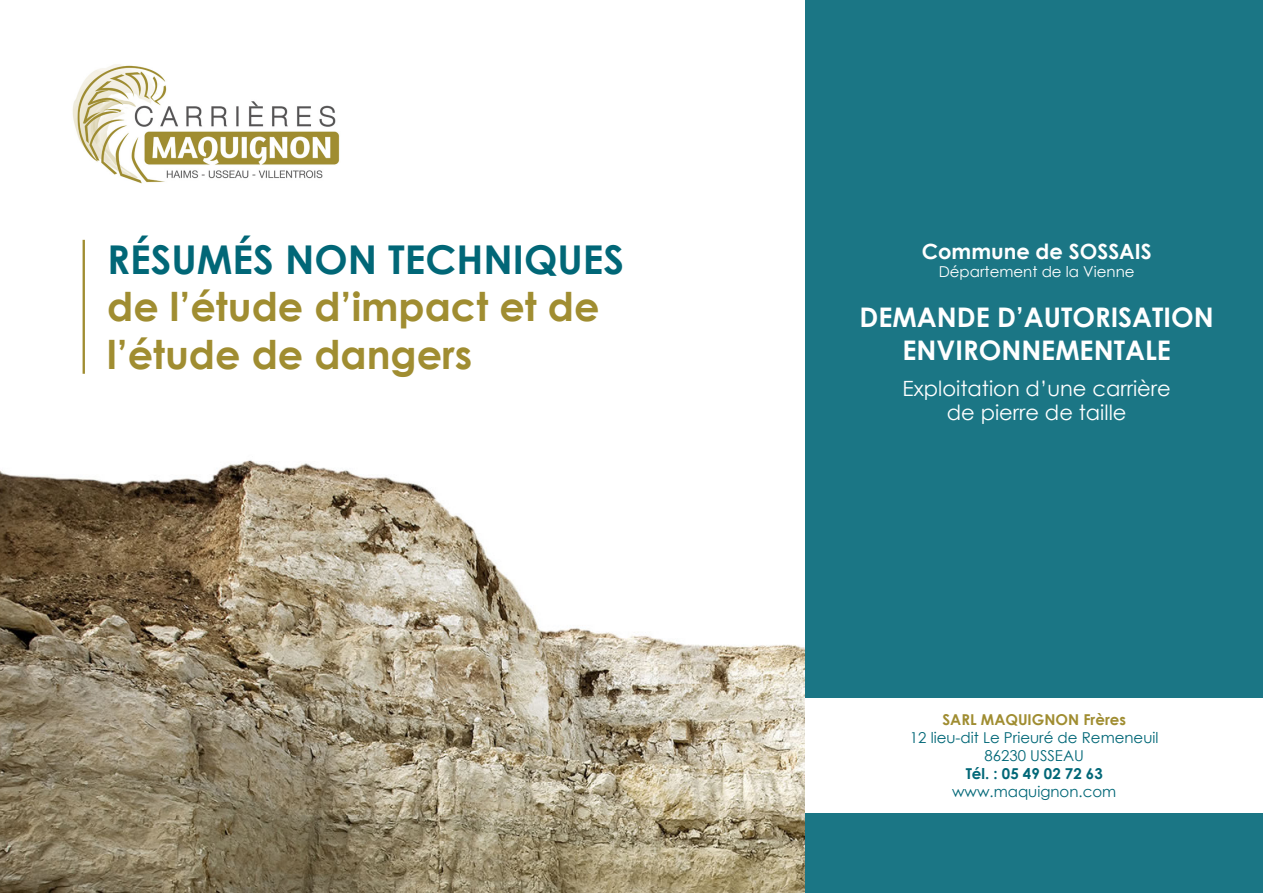
<style>
.page{position:relative;width:1263px;height:893px;background:#fff}
.page>*{position:absolute;margin:0;border:0;box-sizing:border-box;transform-origin:0 0}
.t1{font:700 39.75px/47.7px "Century Gothic";color:#a08d31}
.t2{font:700 27px/32.4px "Century Gothic";color:#fff;text-align:center}
.t3{font:21px/24px "Century Gothic";color:#fff;text-align:center}
.t4{font:700 21px "Century Gothic";color:#fff}
.t5{font:15px/18px "Century Gothic";color:#016777;text-align:center}
.t6{font:15px "Century Gothic";color:#fff}
.t7{font:700 15px "Century Gothic";color:#016777}
.s1{color:#016777}
.s2{font-weight:700;color:#a08d31}
</style>
<div class="page">
<img style="left:0;top:460px;width:1263px;height:433px">
<div style="left:805px;top:0;width:458px;height:892px;background:#1b7685"></div>
<img style="left:72px;top:64px;width:268px;height:120px">
<hr style="left:83px;top:240px;width:2px;height:134px;background:#a08d31">
<div style="left:805px;top:698px;width:458px;height:114px;background:#fff"></div>
<p class="t1" style="left:107px;top:235px;width:518px"><span class="s1">RÉSUMÉS NON TECHNIQUES </span>de l’étude d’impact et de</p>
<p class="t1" style="left:107px;top:330px;width:367px">l’étude de dangers</p>
<p class="t4" style="left:922px;top:238px;width:231px">Commune de SOSSAIS</p>
<p class="t6" style="left:939px;top:262px;width:197px">Département de la Vienne</p>
<p class="t2" style="left:859px;top:301px;width:356px">DEMANDE D’AUTORISATION<br>ENVIRONNEMENTALE</p>
<p class="t3" style="left:903px;top:376px;width:270px">Exploitation d’une carrière de pierre de taille</p>
<p class="t5" style="left:910px;top:710px;width:250px"><span class="s2">SARL MAQUIGNON Frères<br></span>12 lieu-dit Le Prieuré de Remeneuil<br>86230 USSEAU</p>
<p class="t7" style="left:966px;top:764px;width:139px">Tél. : 05 49 02 72 63</p>
<p class="t5" style="left:952px;top:782px;width:166px">www.maquignon.com</p>
</div>
